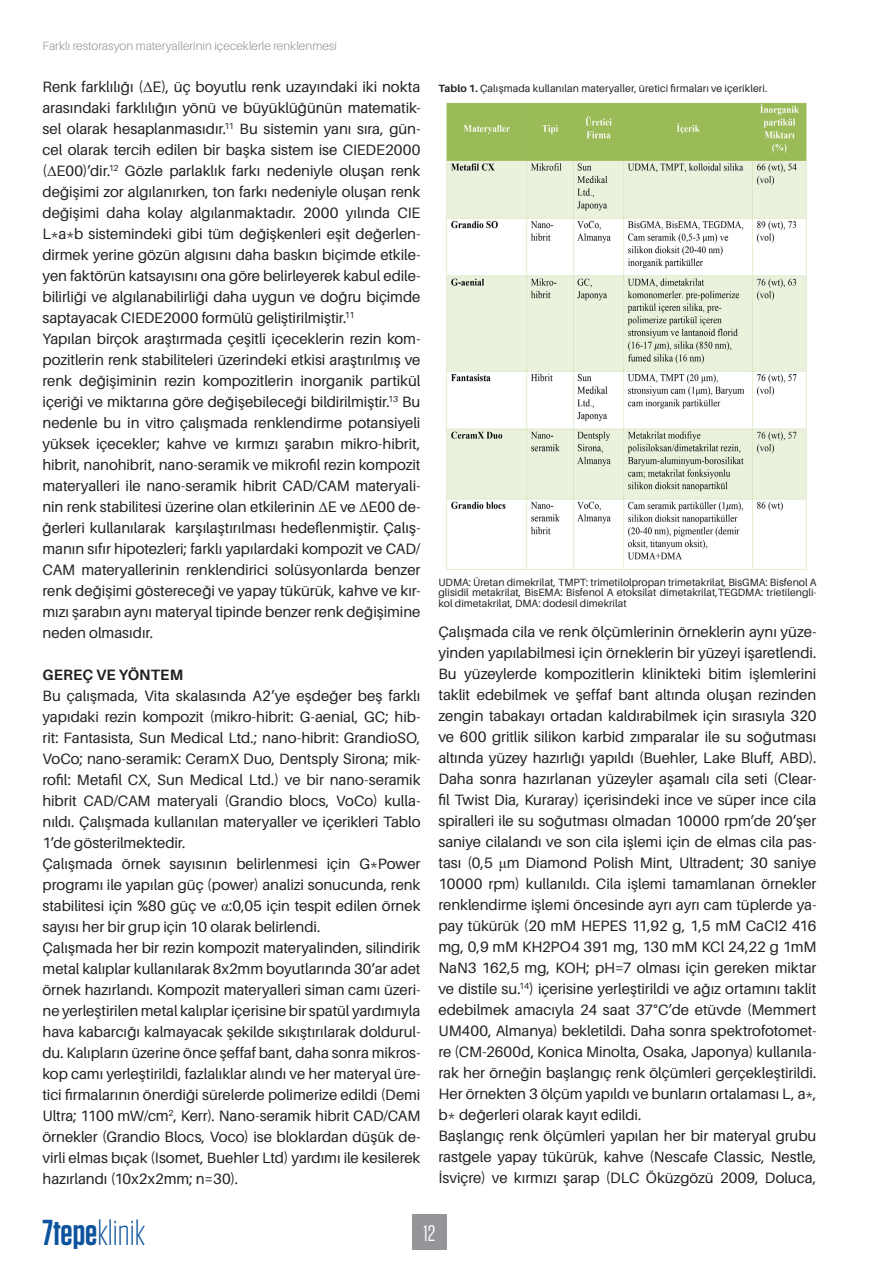
<style>
.page{position:relative;width:893px;height:1263px;background:#fff}
.page>*{position:absolute;margin:0;border:0;box-sizing:border-box;transform-origin:0 0}
.t1{font:300 36px "Tungsten";color:#0d539d}
.t2{font:22.5px "Tungsten";color:#fff}
.t3{font:15px/21px "Aileron";letter-spacing:-.005em;color:#231f20;text-align:justify}
.t4{font:700 15px "Aileron";letter-spacing:.01em;color:#231f20}
.t5{font:300 12px "Aileron";letter-spacing:.005em;color:#939598}
.t6{font:10.5px/10.5px "Aileron";color:#231f20;text-align:justify}
.s1{font-family:"Times New Roman"}
.s2{font-weight:700}
.s3{font-weight:600}
</style>
<div class="page">
<div style="left:412px;top:1214px;width:35px;height:36px;background:#939598"></div>
<img style="left:446px;top:102px;width:361px;height:468px">
<p class="t5" style="left:43px;top:40px;width:296px">Farklı restorasyon materyallerinin içeceklerle renklenmesi</p>
<p class="t3" style="left:43px;top:77px;width:379px">Renk farklılığı (<span class="s1">Δ</span>E), üç boyutlu renk uzayındaki iki nokta arasındaki farklılığın yönü ve büyüklüğünün matematik&shy;sel olarak hesaplanmasıdır.<sup>11</sup> Bu sistemin yanı sıra, gün&shy;cel olarak tercih edilen bir başka sistem ise CIEDE2000 (<span class="s1">Δ</span>E00)’dir.<sup>12</sup> Gözle parlaklık farkı nedeniyle oluşan renk değişimi zor algılanırken, ton farkı nedeniyle oluşan renk değişimi daha kolay algılanmaktadır. 2000 yılında CIE L*a*b sistemindeki gibi tüm değişkenleri eşit değerlen&shy;dirmek yerine gözün algısını daha baskın biçimde etkile&shy;yen faktörün katsayısını ona göre belirleyerek kabul edile&shy;bilirliği ve algılanabilirliği daha uygun ve doğru biçimde saptayacak CIEDE2000 formülü geliştirilmiştir.<sup>11</sup></p>
<p class="t3" style="left:43px;top:329px;width:379px">Yapılan birçok araştırmada çeşitli içeceklerin rezin kom&shy;pozitlerin renk stabiliteleri üzerindeki etkisi araştırılmış ve renk değişiminin rezin kompozitlerin inorganik partikül içeriği ve miktarına göre değişebileceği bildirilmiştir.<sup>13</sup> Bu nedenle bu in vitro çalışmada renklendirme potansiyeli yüksek içecekler; kahve ve kırmızı şarabın mikro-hibrit, hibrit, nanohibrit, nano-seramik ve mikrofil rezin kompozit materyalleri ile nano-seramik hibrit CAD/CAM materyali&shy;nin renk stabilitesi üzerine olan etkilerinin <span class="s1">Δ</span>E ve <span class="s1">Δ</span>E00 de&shy;ğerleri kullanılarak karşılaştırılması hedeflenmiştir. Çalış&shy;manın sıfır hipotezleri; farklı yapılardaki kompozit ve CAD/ CAM materyallerinin renklendirici solüsyonlarda benzer renk değişimi göstereceği ve yapay tükürük, kahve ve kır&shy;mızı şarabın aynı materyal tipinde benzer renk değişimine neden olmasıdır.</p>
<p class="t4" style="left:43px;top:667px;width:142px">GEREÇ VE YÖNTEM</p>
<p class="t3" style="left:43px;top:686px;width:379px">Bu çalışmada, Vita skalasında A2’ye eşdeğer beş farklı yapıdaki rezin kompozit (mikro-hibrit: G-aenial, GC; hib&shy;rit: Fantasista, Sun Medical Ltd.; nano-hibrit: GrandioSO, VoCo; nano-seramik: CeramX Duo, Dentsply Sirona; mik&shy;rofil: Metafil CX, Sun Medical Ltd.) ve bir nano-seramik hibrit CAD/CAM materyali (Grandio blocs, VoCo) kulla&shy;nıldı. Çalışmada kullanılan materyaller ve içerikleri Tablo 1’de gösterilmektedir.</p>
<p class="t3" style="left:43px;top:854px;width:379px">Çalışmada örnek sayısının belirlenmesi için G*Power programı ile yapılan güç (power) analizi sonucunda, renk stabilitesi için %80 güç ve <span class="s1">α</span>:0,05 için tespit edilen örnek sayısı her bir grup için 10 olarak belirlendi.</p>
<p class="t3" style="left:43px;top:938px;width:379px">Çalışmada her bir rezin kompozit materyalinden, silindirik metal kalıplar kullanılarak 8x2mm boyutlarında 30’ar adet örnek hazırlandı. Kompozit materyalleri siman camı üzeri&shy;ne yerleştirilen metal kalıplar içerisine bir spatül yardımıyla hava kabarcığı kalmayacak şekilde sıkıştırılarak doldurul&shy;du. Kalıpların üzerine önce şeffaf bant, daha sonra mikros&shy;kop camı yerleştirildi, fazlalıklar alındı ve her materyal üre&shy;tici firmalarının önerdiği sürelerde polimerize edildi (Demi Ultra; 1100 mW/cm<sup>2</sup>, Kerr). Nano-seramik hibrit CAD/CAM örnekler (Grandio Blocs, Voco) ise bloklardan düşük de&shy;virli elmas bıçak (Isomet, Buehler Ltd) yardımı ile kesilerek hazırlandı (10x2x2mm; n=30).</p>
<p class="t6" style="left:438px;top:84px;width:330px"><span class="s2">Tablo 1.</span> Çalışmada kullanılan materyaller, üretici firmaları ve içerikleri.</p>
<p class="t6" style="left:438px;top:577px;width:379px">UDMA: Üretan dimekrilat, TMPT: trimetilolpropan trimetakrilat, BisGMA: Bisfenol A glisidil metakrilat, BisEMA: Bisfenol A etoksilat dimetakrilat,TEGDMA: trietilengli&shy;kol dimetakrilat, DMA: dodesil dimekrilat</p>
<p class="t3" style="left:438px;top:621px;width:379px">Çalışmada cila ve renk ölçümlerinin örneklerin aynı yüze&shy;yinden yapılabilmesi için örneklerin bir yüzeyi işaretlendi.<br>Bu yüzeylerde kompozitlerin klinikteki bitim işlemlerini taklit edebilmek ve şeffaf bant altında oluşan rezinden zengin tabakayı ortadan kaldırabilmek için sırasıyla 320 ve 600 gritlik silikon karbid zımparalar ile su soğutması altında yüzey hazırlığı yapıldı (Buehler, Lake Bluff, ABD).<br>Daha sonra hazırlanan yüzeyler aşamalı cila seti (Clear&shy;fil Twist Dia, Kuraray) içerisindeki ince ve süper ince cila spiralleri ile su soğutması olmadan 10000 rpm’de 20’şer saniye cilalandı ve son cila işlemi için de elmas cila pas&shy;tası (0,5 <span class="s1">μ</span>m Diamond Polish Mint, Ultradent; 30 saniye 10000 rpm) kullanıldı. Cila işlemi tamamlanan örnekler renklendirme işlemi öncesinde ayrı ayrı cam tüplerde ya&shy;pay tükürük (20 mM HEPES 11,92 g, 1,5 mM CaCI2 416 mg, 0,9 mM KH2PO4 391 mg, 130 mM KCl 24,22 g 1mM NaN3 162,5 mg, KOH; pH=7 olması için gereken miktar ve distile su.<sup>14</sup>) içerisine yerleştirildi ve ağız ortamını taklit edebilmek amacıyla 24 saat 37°C’de etüvde (Memmert UM400, Almanya) bekletildi. Daha sonra spektrofotomet&shy;re (CM-2600d, Konica Minolta, Osaka, Japonya) kullanıla&shy;rak her örneğin başlangıç renk ölçümleri gerçekleştirildi.<br>Her örnekten 3 ölçüm yapıldı ve bunların ortalaması L, a*, b* değerleri olarak kayıt edildi.</p>
<p class="t3" style="left:438px;top:1125px;width:379px">Başlangıç renk ölçümleri yapılan her bir materyal grubu rastgele yapay tükürük, kahve (Nescafe Classic, Nestle, İsviçre) ve kırmızı şarap (DLC Öküzgözü 2009, Doluca,</p>
<h1 class="t1" style="left:43px;top:1214px;width:104px"><span class="s3">7tepe</span>klinik</h1>
<h2 class="t2" style="left:424px;top:1222px;width:13px">12</h2>
</div>
